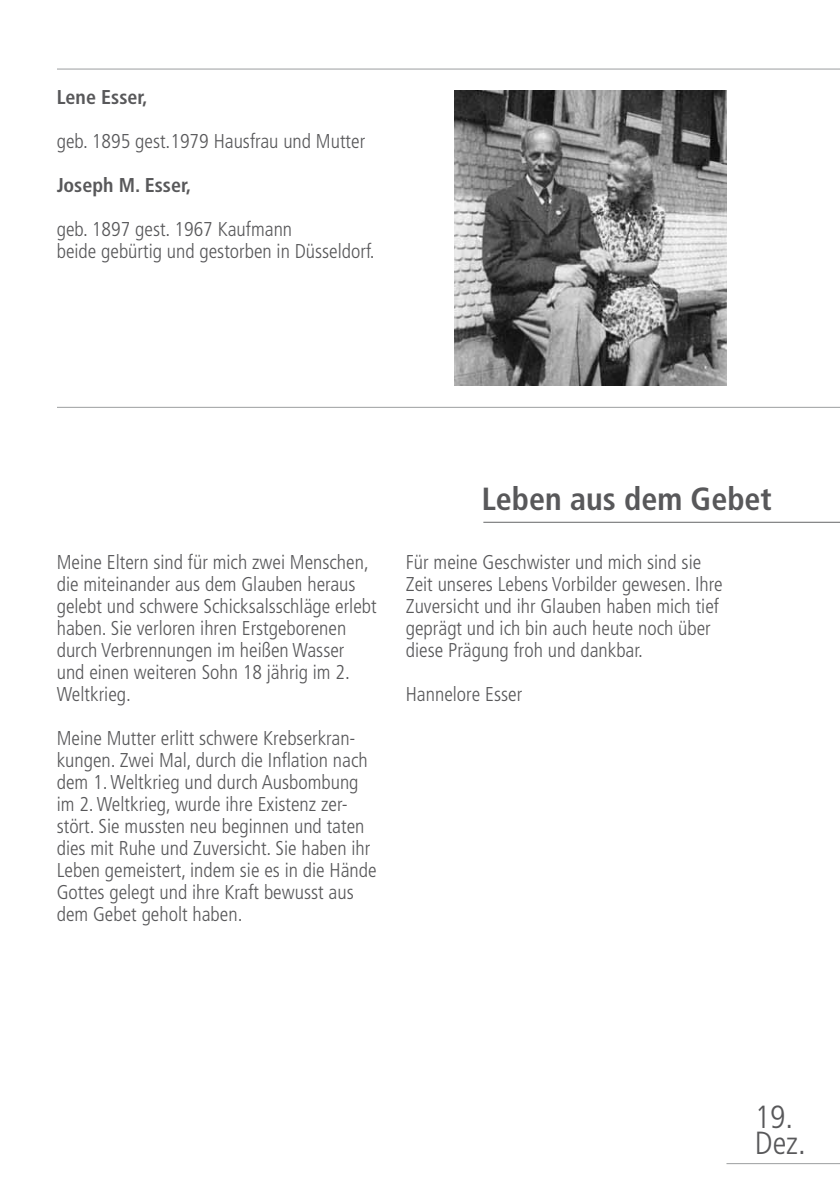
<style>
.page{position:relative;width:840px;height:1191px;background:#fff}
.page>*{position:absolute;margin:0;border:0;box-sizing:border-box;transform-origin:0 0}
.t1{font:700 condensed 32px "Frutiger";color:#58585a}
.t2{font:300 condensed 32px/26px "Frutiger";color:#58585a}
.t3{font:300 condensed 20px/22px "Frutiger";color:#58585a}
.t4{font:700 condensed 20px "Frutiger";color:#58585a}
</style>
<div class="page">
<svg style="left:57px;top:69px;width:782px;height:339px"></svg>
<hr style="left:726px;top:1163px;width:113px;height:1px;background:#9c9e9f">
<img style="left:454px;top:91px;width:272px;height:295px">
<hr style="left:483px;top:522px;width:356px;height:1px;background:#646567">
<p class="t4" style="left:57px;top:85px;width:92px">Lene Esser,</p>
<p class="t3" style="left:57px;top:130px;width:310px">geb. 1895 gest.1979 Hausfrau und Mutter</p>
<p class="t4" style="left:57px;top:173px;width:136px">Joseph M. Esser,</p>
<p class="t3" style="left:57px;top:218px;width:319px">geb. 1897 gest. 1967 Kaufmann<br>beide gebürtig und gestorben in Düsseldorf.</p>
<p class="t3" style="left:57px;top:551px;width:321px">Meine Eltern sind für mich zwei Menschen, die miteinander aus dem Glauben heraus gelebt und schwere Schicksalsschläge erlebt haben. Sie verloren ihren Erstgeborenen durch Verbrennungen im heißen Wasser und einen weiteren Sohn 18 jährig im 2.<br>Weltkrieg.</p>
<p class="t3" style="left:57px;top:727px;width:321px">Meine Mutter erlitt schwere Krebserkran&shy;kungen. Zwei Mal, durch die Inflation nach dem 1. Weltkrieg und durch Ausbombung im 2. Weltkrieg, wurde ihre Existenz zer&shy;stört. Sie mussten neu beginnen und taten dies mit Ruhe und Zuversicht. Sie haben ihr Leben gemeistert, indem sie es in die Hände Gottes gelegt und ihre Kraft bewusst aus dem Gebet geholt haben.</p>
<h1 class="t1" style="left:481px;top:479px;width:291px">Leben aus dem Gebet</h1>
<p class="t3" style="left:405px;top:551px;width:318px">Für meine Geschwister und mich sind sie Zeit unseres Lebens Vorbilder gewesen. Ihre Zuversicht und ihr Glauben haben mich tief geprägt und ich bin auch heute noch über diese Prägung froh und dankbar.</p>
<p class="t3" style="left:405px;top:683px;width:118px">Hannelore Esser</p>
<h1 class="t2" style="left:754px;top:1104px;width:52px">19.<br>Dez.</h1>
</div>
